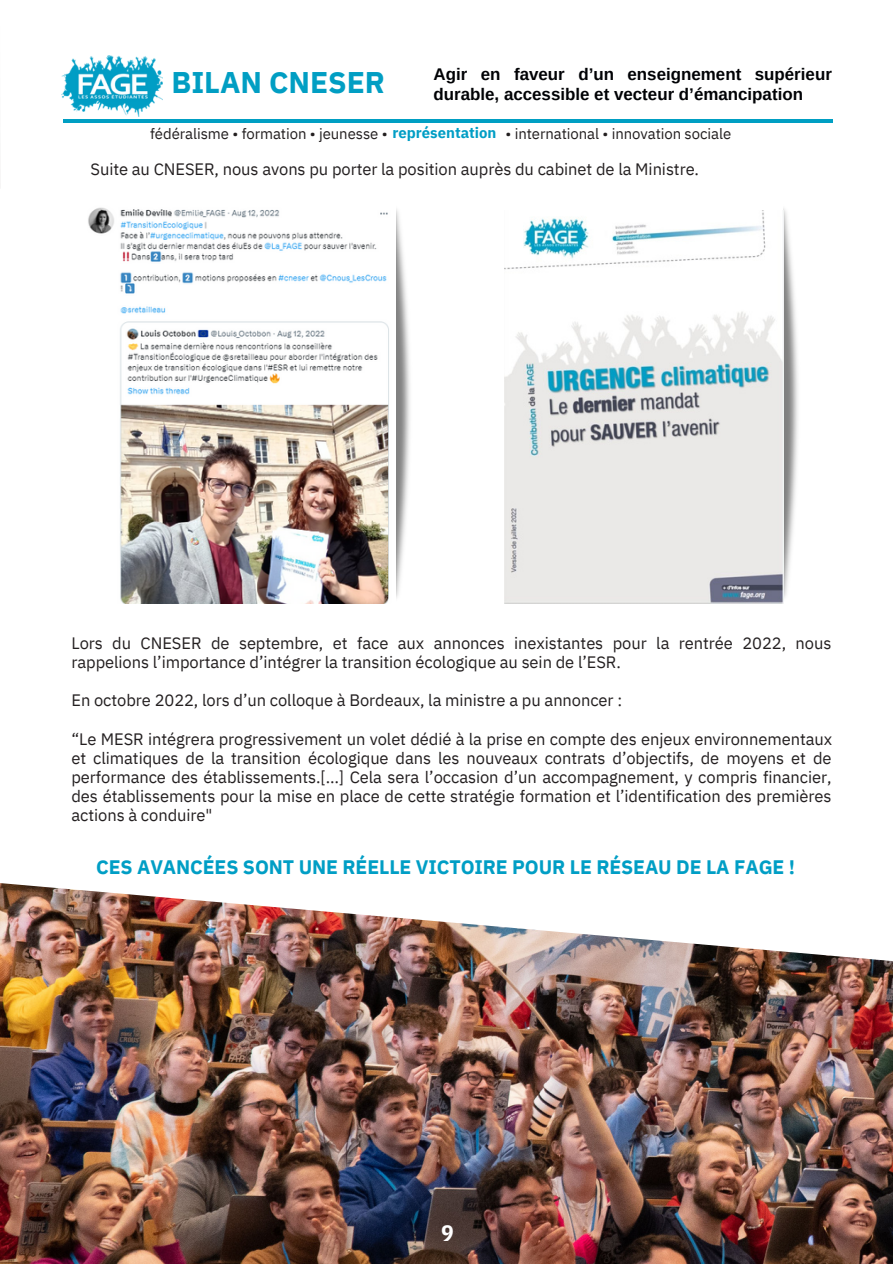
<style>
.page{position:relative;width:894px;height:1264px;background:#fff}
.page>*{position:absolute;margin:0;border:0;box-sizing:border-box;transform-origin:0 0}
.t1{font:700 29.85px "IBM Plex Sans";color:#019ec3}
.t2{font:700 22.5px "IBM Plex Sans Cond";color:#fff}
.t3{font:700 19.5px "IBM Plex Sans";letter-spacing:-.005em;color:#009ec5}
.t4{font:700 16.95px/20.2px "Arimo";color:#000205}
.t5{font:16.5px/19.2px "IBM Plex Sans";letter-spacing:-.005em;color:#231f20}
.t6{font:14.85px "IBM Plex Sans";letter-spacing:-.005em;color:#231f20}
.s1{font-weight:700;color:#009ec5}
</style>
<div class="page">
<hr style="left:63px;top:120px;width:768px;height:3px;background:#009fc3">
<img style="left:62px;top:55px;width:101px;height:62px">
<img style="left:88px;top:207px;width:322px;height:396px">
<img style="left:783px;top:208px;width:15px;height:395px">
<img style="left:505px;top:210px;width:278px;height:393px">
<img style="left:0;top:883px;width:892px;height:380px">
<p class="t1" style="left:171px;top:62px;width:215px">BILAN CNESER</p>
<p class="t4" style="left:433px;top:64px;width:400px">Agir en faveur d’un enseignement supérieur durable, accessible et vecteur d’émancipation</p>
<p class="t6" style="left:150px;top:123px;width:348px">fédéralisme • formation • jeunesse • <span class="s1">représentation</span></p>
<p class="t6" style="left:505px;top:123px;width:227px">• international • innovation sociale</p>
<p class="t5" style="left:90px;top:159px;width:610px">Suite au CNESER, nous avons pu porter la position auprès du cabinet de la Ministre.</p>
<p class="t5" style="left:71px;top:633px;width:761px">Lors du CNESER de septembre, et face aux annonces inexistantes pour la rentrée 2022, nous rappelions l’importance d’intégrer la transition écologique au sein de l’ESR.</p>
<p class="t5" style="left:71px;top:690px;width:552px">En octobre 2022, lors d’un colloque à Bordeaux, la ministre a pu annoncer :</p>
<p class="t5" style="left:71px;top:728px;width:762px;text-align:justify">“Le MESR intégrera progressivement un volet dédié à la prise en compte des enjeux environnementaux et climatiques de la transition écologique dans les nouveaux contrats d’objectifs, de moyens et de performance des établissements.[…] Cela sera l’occasion d’un accompagnement, y compris financier, des établissements pour la mise en place de cette stratégie formation et l’identification des premières actions à conduire"</p>
<p class="t3" style="left:96px;top:853px;width:700px">CES AVANCÉES SONT UNE RÉELLE VICTOIRE POUR LE RÉSEAU DE LA FAGE !</p>
<p class="t2" style="left:441px;top:1218px;width:14px">9</p>
</div>
